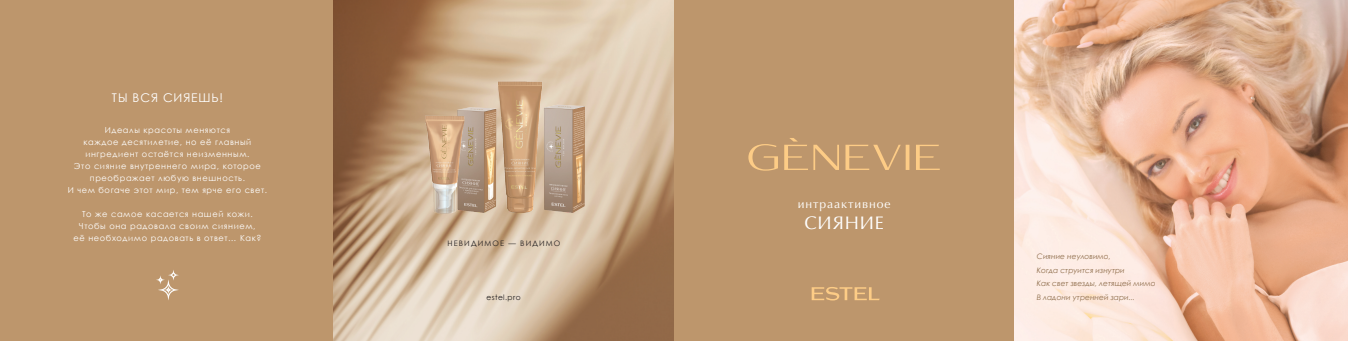
<style>
.page{position:relative;width:1348px;height:341px;background:#fff}
.page>*{position:absolute;margin:0;border:0;box-sizing:border-box;transform-origin:0 0}
.t1{font:18.23px "Optima LTCYR";letter-spacing:.05em;color:#fff}
.t2{font:12.15px "Optima LTCYR";letter-spacing:.075em;color:#fff}
.подЗАГоловок{font:12px "Century Gothic";letter-spacing:.075em;color:#fff}
.Стиль_абзаца_1{font:8.25px/12px "Century Gothic";letter-spacing:.075em;color:#fff;text-align:center}
.Стиль_абзаца_1-2{font:italic 7.5px "Century Gothic";color:#8f6e4c}
.Стиль_абзаца_1-3{font:7.5px "Century Gothic";letter-spacing:.15em;color:#231f20}
.Стиль_абзаца_1-4{font:7.5px "Century Gothic";letter-spacing:.05em;color:#231f20}
</style>
<div class="page">
<div style="left:674px;top:0;width:340px;height:340px;background:#bd966c"></div>
<div style="left:0;top:0;width:334px;height:340px;background:#bd966c"></div>
<img style="left:334px;top:0;width:340px;height:340px">
<img style="left:1014px;top:0;width:334px;height:340px">
<img style="left:454px;top:105px;width:42px;height:111px">
<img style="left:496px;top:79px;width:48px;height:138px">
<img style="left:541px;top:103px;width:46px;height:110px">
<img style="left:424px;top:113px;width:43px;height:102px">
<svg style="left:748px;top:138px;width:192px;height:32px"></svg>
<svg style="left:812px;top:287px;width:68px;height:13px"></svg>
<svg style="left:156px;top:270px;width:23px;height:30px"></svg>
<p class="подЗАГоловок" style="left:112px;top:89px;width:112px">ТЫ ВСЯ СИЯЕШЬ!</p>
<p class="Стиль_абзаца_1" style="left:68px;top:124px;width:201px">Идеалы красоты меняются<br>каждое десятилетие, но её главный ингредиент остаётся неизменным.<br>Это сияние внутреннего мира, которое преображает любую внешность.<br>И чем богаче этот мир, тем ярче его свет.</p>
<p class="Стиль_абзаца_1" style="left:82px;top:208px;width:172px">То же самое касается нашей кожи.</p>
<p class="Стиль_абзаца_1" style="left:79px;top:220px;width:178px">Чтобы она радовала своим сиянием,</p>
<p class="Стиль_абзаца_1" style="left:73px;top:232px;width:189px">её необходимо радовать в ответ… Как?</p>
<p class="t2" style="left:798px;top:196px;width:94px">интраактивное</p>
<p class="Стиль_абзаца_1-3" style="left:447px;top:237px;width:114px">НЕВИДИМОЕ — ВИДИМО</p>
<p class="t1" style="left:804px;top:211px;width:81px">СИЯНИЕ</p>
<p class="Стиль_абзаца_1-2" style="left:1037px;top:251px;width:75px">Сияние неуловимо,</p>
<p class="Стиль_абзаца_1-2" style="left:1037px;top:264px;width:89px">Когда струится изнутри</p>
<p class="Стиль_абзаца_1-2" style="left:1037px;top:278px;width:120px">Как свет звезды, летящей мимо</p>
<p class="Стиль_абзаца_1-4" style="left:487px;top:291px;width:36px">estel.pro</p>
<p class="Стиль_абзаца_1-2" style="left:1037px;top:291px;width:99px">В ладони утренней зари...</p>
</div>
